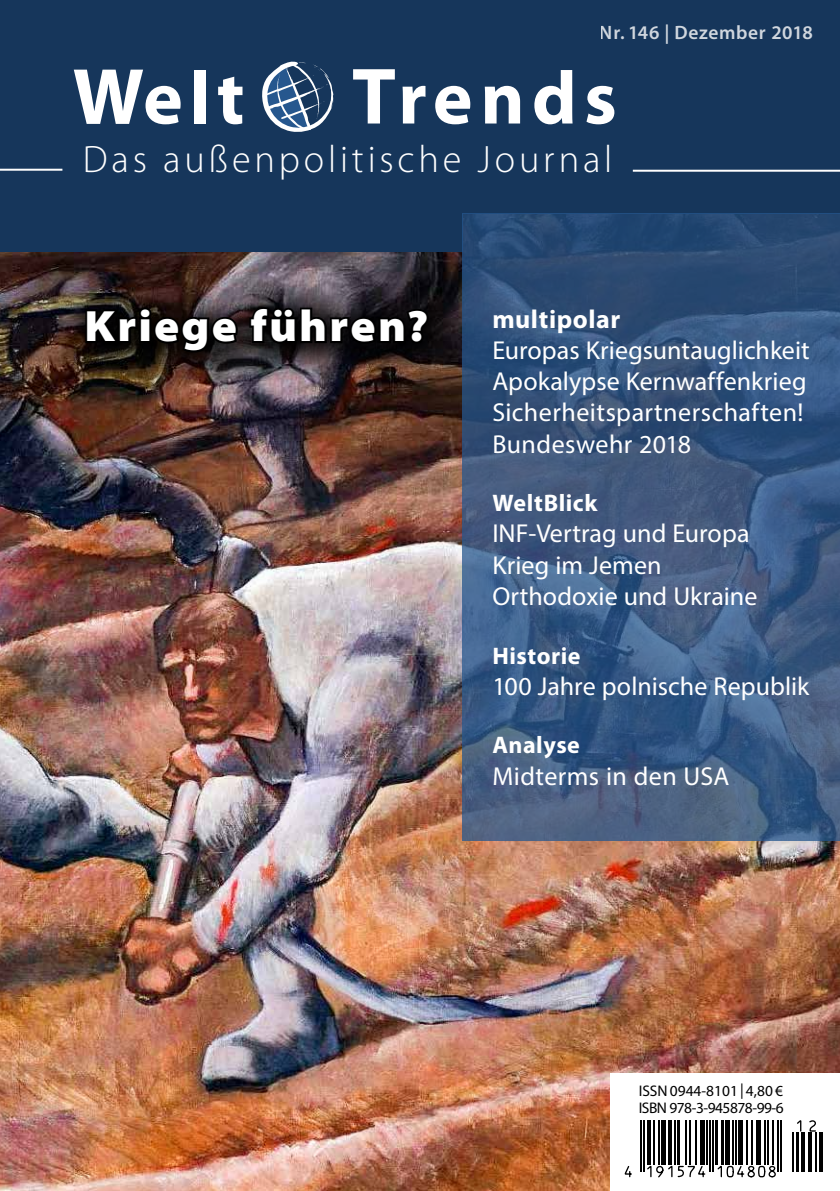
<style>
.page{position:relative;width:840px;height:1191px;background:#fff}
.page>*{position:absolute;margin:0;border:0;box-sizing:border-box;transform-origin:0 0}
.t1{font:900 semi-expanded 44px "Myriad Pro";letter-spacing:.045em;color:#fff}
.t2{font:300 38.2px "Myriad Pro";letter-spacing:.1em;color:#fff}
.t3{font:26px/31.2px "Myriad Pro";letter-spacing:.005em;color:#fff}
.t4{font:700 26px "Myriad Pro";letter-spacing:.02em;color:#fff}
.t5{font:700 24px "Myriad Pro";letter-spacing:.02em;color:#fff}
.t6{font:600 19.4px "Myriad Pro";letter-spacing:.03em;color:#fff}
.t7{font:15.4px "Myriad Pro";letter-spacing:-.03em;color:#000}
.t8{font:15.4px "Myriad Pro";color:#000}
</style>
<div class="page">
<img style="left:0;top:251px;width:839px;height:940px">
<div style="left:0;top:0;width:839px;height:213px;background:#16365b"></div>
<div style="left:0;top:0;width:462px;height:251px;background:#16365b"></div>
<hr style="left:0;top:169px;width:62px;height:2px;background:#fff">
<hr style="left:632px;top:170px;width:207px;height:2px;background:#fff">
<svg style="left:262px;top:61px;width:71px;height:71px"></svg>
<svg style="left:353px;top:69px;width:41px;height:54px"></svg>
<svg style="left:402px;top:86px;width:23px;height:37px"></svg>
<svg style="left:435px;top:86px;width:35px;height:38px"></svg>
<svg style="left:484px;top:86px;width:36px;height:37px"></svg>
<svg style="left:534px;top:70px;width:38px;height:54px"></svg>
<svg style="left:586px;top:86px;width:28px;height:38px"></svg>
<div style="left:194px;top:70px;width:11px;height:53px;background:#fff"></div>
<svg style="left:218px;top:77px;width:24px;height:47px"></svg>
<svg style="left:74px;top:70px;width:106px;height:54px"></svg>
<svg style="left:462px;top:213px;width:377px;height:627px;background:#39577f"></svg>
<svg style="left:67px;top:289px;width:403px;height:106px;background:#443c45"></svg>
<img style="left:54px;top:277px;width:404px;height:106px">
<img style="left:83px;top:306px;width:157px;height:103px">
<svg style="left:247px;top:305px;width:183px;height:41px;background:#0b0a0b"></svg>
<div style="left:610px;top:1073px;width:229px;height:118px;background:#fff"></div>
<hr style="left:819px;top:1132px;width:3px;height:39px;background:#000">
<svg style="left:624px;top:1120px;width:192px;height:58px"></svg>
<p class="t6" style="left:599px;top:21px;width:214px">Nr. 146 | Dezember 2018</p>
<h2 class="t2" style="left:83px;top:138px;width:530px">Das außenpolitische Journal</h2>
<h1 class="t1" style="left:84px;top:296px;width:345px">Kriege führen?</h1>
<p class="t4" style="left:492px;top:302px;width:129px">multipolar</p>
<p class="t3" style="left:492px;top:334px;width:319px">Europas Kriegsuntauglichkeit<br>Apokalypse Kernwaffenkrieg<br>Sicherheitspartnerschaften!<br>Bundeswehr 2018</p>
<p class="t5" style="left:492px;top:487px;width:106px">WeltBlick</p>
<p class="t3" style="left:492px;top:517px;width:266px">INF-Vertrag und Europa<br>Krieg im Jemen<br>Orthodoxie und Ukraine</p>
<p class="t5" style="left:492px;top:640px;width:90px">Historie</p>
<p class="t3" style="left:492px;top:670px;width:318px">100 Jahre polnische Republik</p>
<p class="t5" style="left:492px;top:729px;width:89px">Analyse</p>
<p class="t3" style="left:492px;top:760px;width:238px">Midterms in den USA</p>
<p class="t8" style="left:638px;top:1081px;width:146px">ISSN 0944-8101 | 4,80 €</p>
<p class="t7" style="left:638px;top:1098px;width:146px">ISBN 978-3-945878-99-6</p>
</div>
